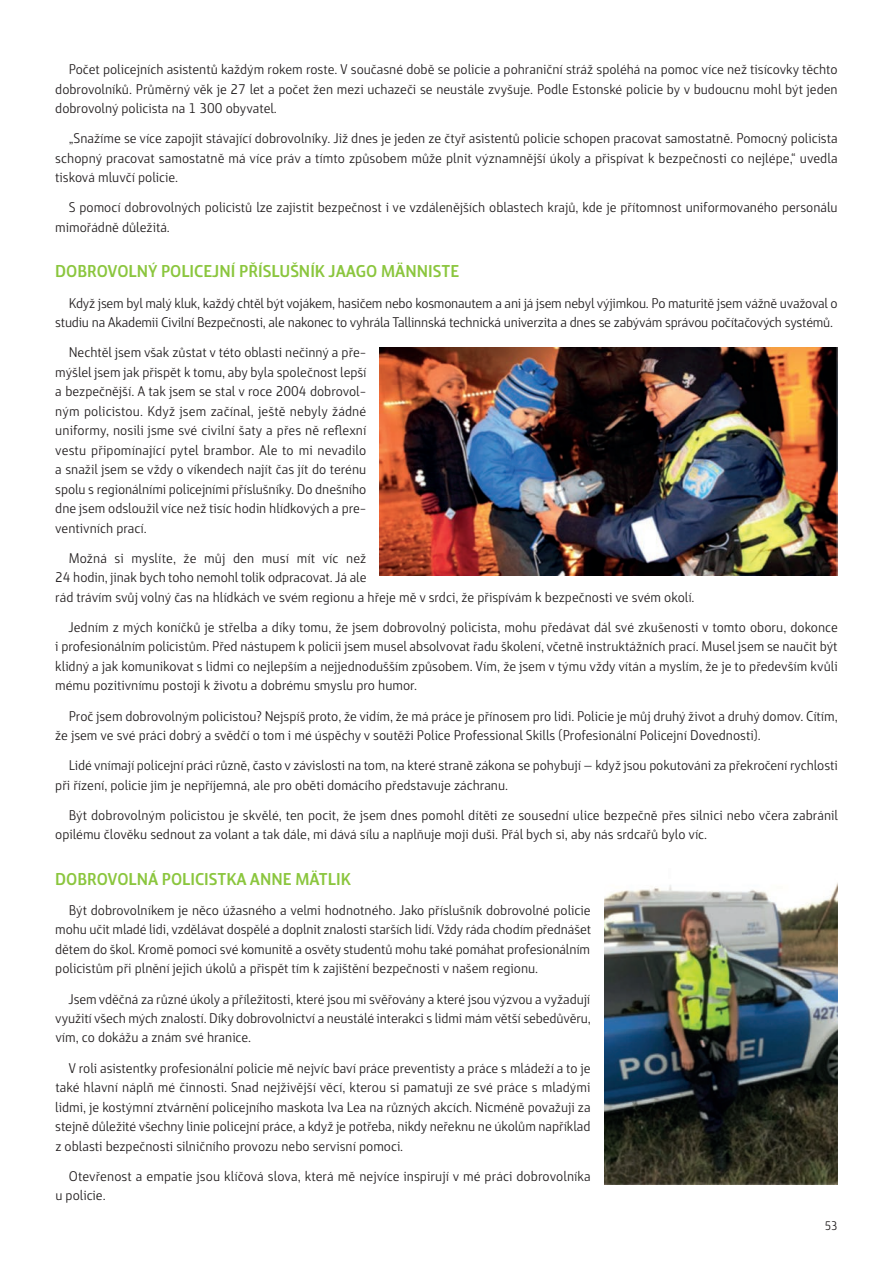
<style>
.page{position:relative;width:893px;height:1263px;background:#fff}
.page>*{position:absolute;margin:0;border:0;box-sizing:border-box;transform-origin:0 0}
.t1{font:700 16.5px "Yalta Sans Pro";color:#8bc63e}
.t2{font:13.5px/19.5px "Yalta Sans Pro";color:#231f20;text-align:justify}
.t3{font:12px "Yalta Sans Pro";color:#231f20;scale:.94 1}
</style>
<div class="page">
<img style="left:380px;top:347px;width:458px;height:228px">
<img style="left:604px;top:882px;width:234px;height:302px">
<p class="t2" style="left:55px;top:61px;width:784px;text-indent:14px">Počet policejních asistentů každým rokem roste. V současné době se policie a pohraniční stráž spoléhá na pomoc více než tisícovky těchto dobrovolníků. Průměrný věk je 27 let a počet žen mezi uchazeči se neustále zvyšuje. Podle Estonské policie by v budoucnu mohl být jeden dobrovolný policista na 1 300 obyvatel.</p>
<p class="t2" style="left:55px;top:130px;width:784px;text-indent:14px">„Snažíme se více zapojit stávající dobrovolníky. Již dnes je jeden ze čtyř asistentů policie schopen pracovat samostatně. Pomocný policista schopný pracovat samostatně má více práv a tímto způsobem může plnit významnější úkoly a přispívat k bezpečnosti co nejlépe,“ uvedla tisková mluvčí policie.</p>
<p class="t2" style="left:55px;top:199px;width:784px;text-indent:14px">S pomocí dobrovolných policistů lze zajistit bezpečnost i ve vzdálenějších oblastech krajů, kde je přítomnost uniformovaného personálu mimořádně důležitá.</p>
<p class="t1" style="left:55px;top:265px;width:405px">DOBROVOLNÝ POLICEJNÍ PŘÍSLUŠNÍK JAAGO MÄNNISTE</p>
<p class="t2" style="left:55px;top:294px;width:784px;text-indent:14px">Když jsem byl malý kluk, každý chtěl být vojákem, hasičem nebo kosmonautem a ani já jsem nebyl výjimkou. Po maturitě jsem vážně uvažoval o studiu na Akademii Civilní Bezpečnosti, ale nakonec to vyhrála Tallinnská technická univerzita a dnes se zabývám správou počítačových systémů.</p>
<p class="t2" style="left:55px;top:344px;width:313px;text-indent:14px">Nechtěl jsem však zůstat v této oblasti nečinný a pře&shy;mýšlel jsem jak přispět k tomu, aby byla společnost lepší a bezpečnější. A tak jsem se stal v roce 2004 dobrovol&shy;ným policistou. Když jsem začínal, ještě nebyly žádné uniformy, nosili jsme své civilní šaty a přes ně reflexní vestu připomínající pytel brambor. Ale to mi nevadilo a snažil jsem se vždy o víkendech najít čas jít do terénu spolu s regionálními policejními příslušníky. Do dnešního dne jsem odsloužil více než tisíc hodin hlídkových a pre&shy;ventivních prací.</p>
<p class="t2" style="left:55px;top:549px;width:641px;text-align:left;text-indent:14px">Možná si myslíte, že můj den musí mít víc než<br>24 hodin, jinak bych toho nemohl tolik odpracovat. Já ale<br>rád trávím svůj volný čas na hlídkách ve svém regionu a hřeje mě v srdci, že přispívám k bezpečnosti ve svém okolí.</p>
<p class="t2" style="left:55px;top:619px;width:784px;text-indent:13px">Jedním z mých koníčků je střelba a díky tomu, že jsem dobrovolný policista, mohu předávat dál své zkušenosti v tomto oboru, dokonce i profesionálním policistům. Před nástupem k policii jsem musel absolvovat řadu školení, včetně instruktážních prací. Musel jsem se naučit být klidný a jak komunikovat s lidmi co nejlepším a nejjednodušším způsobem. Vím, že jsem v týmu vždy vítán a myslím, že je to především kvůli mému pozitivnímu postoji k životu a dobrému smyslu pro humor.</p>
<p class="t2" style="left:55px;top:707px;width:784px;text-indent:14px">Proč jsem dobrovolným policistou? Nejspíš proto, že vidím, že má práce je přínosem pro lidi. Policie je můj druhý život a druhý domov. Cítím, že jsem ve své práci dobrý a svědčí o tom i mé úspěchy v soutěži Police Professional Skills (Profesionální Policejní Dovednosti).</p>
<p class="t2" style="left:55px;top:757px;width:784px;text-indent:14px">Lidé vnímají policejní práci různě, často v závislosti na tom, na které straně zákona se pohybují – když jsou pokutováni za překročení rychlosti při řízení, policie jim je nepříjemná, ale pro oběti domácího představuje záchranu.</p>
<p class="t2" style="left:55px;top:806px;width:784px;text-indent:14px">Být dobrovolným policistou je skvělé, ten pocit, že jsem dnes pomohl dítěti ze sousední ulice bezpečně přes silnici nebo včera zabránil opilému člověku sednout za volant a tak dále, mi dává sílu a naplňuje moji duši. Přál bych si, aby nás srdcařů bylo víc.</p>
<p class="t1" style="left:55px;top:873px;width:297px">DOBROVOLNÁ POLICISTKA ANNE MÄTLIK</p>
<p class="t2" style="left:55px;top:901px;width:537px;text-indent:14px">Být dobrovolníkem je něco úžasného a velmi hodnotného. Jako příslušník dobrovolné policie mohu učit mladé lidi, vzdělávat dospělé a doplnit znalosti starších lidí. Vždy ráda chodím přednášet dětem do škol. Kromě pomoci své komunitě a osvěty studentů mohu také pomáhat profesionálním policistům při plnění jejich úkolů a přispět tím k zajištění bezpečnosti v našem regionu.</p>
<p class="t2" style="left:55px;top:990px;width:537px;text-indent:13px">Jsem vděčná za různé úkoly a příležitosti, které jsou mi svěřovány a které jsou výzvou a vyžadují využití všech mých znalostí. Díky dobrovolnictví a neustálé interakci s lidmi mám větší sebedůvěru, vím, co dokážu a znám své hranice.</p>
<p class="t2" style="left:55px;top:1059px;width:537px;text-indent:13px">V roli asistentky profesionální policie mě nejvíc baví práce preventisty a práce s mládeží a to je také hlavní náplň mé činnosti. Snad nejživější věcí, kterou si pamatuji ze své práce s mladými lidmi, je kostýmní ztvárnění policejního maskota lva Lea na různých akcích. Nicméně považuji za stejně důležité všechny linie policejní práce, a když je potřeba, nikdy neřeknu ne úkolům například z oblasti bezpečnosti silničního provozu nebo servisní pomoci.</p>
<p class="t2" style="left:55px;top:1167px;width:537px;text-indent:14px">Otevřenost a empatie jsou klíčová slova, která mě nejvíce inspirují v mé práci dobrovolníka u policie.</p>
<p class="t3" style="left:825px;top:1221px;width:15px">53</p>
</div>
